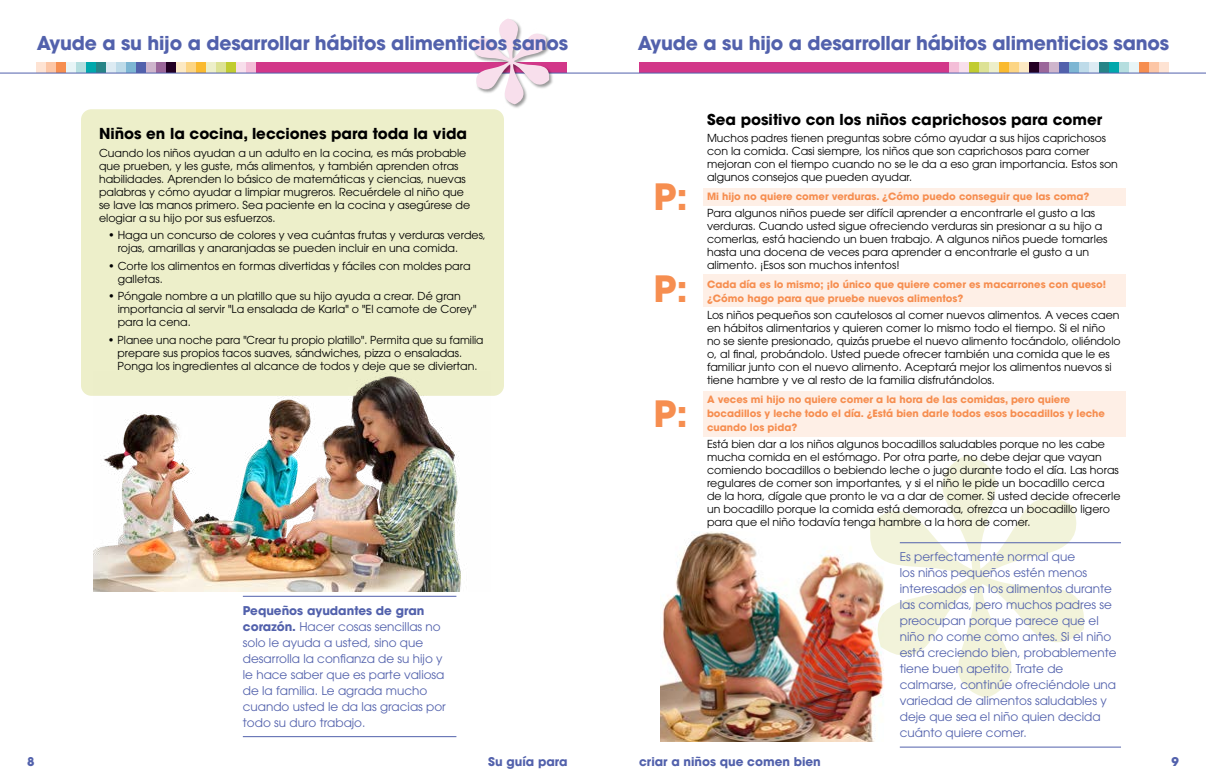
<style>
.page{position:relative;width:1206px;height:783px;background:#fff}
.page>*{position:absolute;margin:0;border:0;box-sizing:border-box;transform-origin:0 0}
.t1{font:700 36px "ITC Avant Garde Pro";color:#f68e50}
.t2{font:700 19px "ITC Avant Garde Pro";letter-spacing:-.01em;color:#5261ac}
.t3{font:700 15px "ITC Avant Garde Pro";color:#000}
.t4{font:12px/16px "ITC Avant Garde Pro";color:#5261ac}
.t5{font:700 12px "ITC Avant Garde Pro";color:#5261ac}
.t6{font:11px/13px "ITC Avant Garde Pro";color:#000}
.t7{font:700 10px/14px "ITC Avant Garde Pro";color:#f68e50}
.s1{font-weight:700}
</style>
<div class="page">
<div style="left:639px;top:62px;width:310px;height:11px;background:#d23789"></div>
<div style="left:1159px;top:62px;width:10px;height:11px;background:#fee3d3"></div>
<div style="left:1149px;top:62px;width:10px;height:11px;background:#fcc6a6"></div>
<div style="left:1139px;top:62px;width:10px;height:11px;background:#f68e50"></div>
<div style="left:1129px;top:62px;width:10px;height:11px;background:#e8f5f7"></div>
<div style="left:1119px;top:62px;width:10px;height:11px;background:#b5dedf"></div>
<div style="left:1109px;top:62px;width:10px;height:11px;background:#00a8ac"></div>
<div style="left:1099px;top:62px;width:10px;height:11px;background:#278487"></div>
<div style="left:1089px;top:62px;width:10px;height:11px;background:#ddebf3"></div>
<div style="left:1079px;top:62px;width:10px;height:11px;background:#bedbe9"></div>
<div style="left:1069px;top:62px;width:10px;height:11px;background:#7db6d3"></div>
<div style="left:1059px;top:62px;width:10px;height:11px;background:#5261ac"></div>
<div style="left:1049px;top:62px;width:10px;height:11px;background:#ceb5cc"></div>
<div style="left:1039px;top:62px;width:10px;height:11px;background:#9b679a"></div>
<div style="left:1029px;top:62px;width:10px;height:11px;background:#230023"></div>
<div style="left:1019px;top:62px;width:10px;height:11px;background:#fce9c4"></div>
<div style="left:999px;top:62px;width:10px;height:11px;background:#faba2f"></div>
<div style="left:1009px;top:62px;width:10px;height:11px;background:#fcd584"></div>
<div style="left:989px;top:62px;width:10px;height:11px;background:#edefca"></div>
<div style="left:979px;top:62px;width:10px;height:11px;background:#dde295"></div>
<div style="left:969px;top:62px;width:10px;height:11px;background:#c1cc30"></div>
<div style="left:959px;top:62px;width:10px;height:11px;background:#f8dfec"></div>
<div style="left:949px;top:62px;width:10px;height:11px;background:#f4bed8"></div>
<div style="left:256px;top:62px;width:311px;height:11px;background:#d23789"></div>
<div style="left:36px;top:62px;width:10px;height:11px;background:#fee3d3"></div>
<div style="left:46px;top:62px;width:10px;height:11px;background:#fcc6a6"></div>
<div style="left:56px;top:62px;width:10px;height:11px;background:#f68e50"></div>
<div style="left:66px;top:62px;width:10px;height:11px;background:#e8f5f7"></div>
<div style="left:76px;top:62px;width:10px;height:11px;background:#b5dedf"></div>
<div style="left:86px;top:62px;width:10px;height:11px;background:#00a8ac"></div>
<div style="left:96px;top:62px;width:10px;height:11px;background:#278487"></div>
<div style="left:106px;top:62px;width:10px;height:11px;background:#ddebf3"></div>
<div style="left:116px;top:62px;width:10px;height:11px;background:#bedbe9"></div>
<div style="left:126px;top:62px;width:10px;height:11px;background:#7db6d3"></div>
<div style="left:136px;top:62px;width:10px;height:11px;background:#5261ac"></div>
<div style="left:146px;top:62px;width:10px;height:11px;background:#ceb5cc"></div>
<div style="left:156px;top:62px;width:10px;height:11px;background:#9b679a"></div>
<div style="left:166px;top:62px;width:10px;height:11px;background:#230023"></div>
<div style="left:176px;top:62px;width:10px;height:11px;background:#fce9c4"></div>
<div style="left:186px;top:62px;width:10px;height:11px;background:#fcd584"></div>
<div style="left:196px;top:62px;width:10px;height:11px;background:#faba2f"></div>
<div style="left:206px;top:62px;width:10px;height:11px;background:#edefca"></div>
<div style="left:216px;top:62px;width:10px;height:11px;background:#dde295"></div>
<div style="left:226px;top:62px;width:10px;height:11px;background:#c1cc30"></div>
<div style="left:236px;top:62px;width:10px;height:11px;background:#f8dfec"></div>
<div style="left:246px;top:62px;width:10px;height:11px;background:#f4bed8"></div>
<hr style="left:0;top:73px;width:1206px;height:1px;background:#5261ac">
<img style="left:660px;top:531px;width:215px;height:210px">
<hr style="left:900px;top:542px;width:221px;height:1px;background:#5261ac">
<hr style="left:900px;top:747px;width:221px;height:1px;background:#5261ac">
<div style="left:474px;top:19px;width:80px;height:90px;background:#000;opacity:.4"></div>
<div style="left:703px;top:188px;width:423px;height:18px;background:#feefe6"></div>
<div style="left:703px;top:274px;width:423px;height:33px;background:#feefe6"></div>
<div style="left:703px;top:391px;width:423px;height:45px;background:#feefe6"></div>
<div style="left:81px;top:109px;width:423px;height:287px;background:#edefca;border-radius:10px"></div>
<hr style="left:243px;top:596px;width:213px;height:1px;background:#5261ac">
<hr style="left:243px;top:736px;width:213px;height:1px;background:#5261ac">
<img style="left:94px;top:373px;width:367px;height:219px">
<svg style="left:863px;top:531px;width:228px;height:176px"></svg>
<svg style="left:471px;top:19px;width:81px;height:88px"></svg>
<h2 class="t2" style="left:37px;top:30px;width:533px">Ayude a su hijo a desarrollar hábitos alimenticios sanos</h2>
<h2 class="t2" style="left:638px;top:30px;width:533px">Ayude a su hijo a desarrollar hábitos alimenticios sanos</h2>
<h3 class="t3" style="left:99px;top:124px;width:370px">Niños en la cocina, lecciones para toda la vida</h3>
<p class="t6" style="left:99px;top:146px;width:373px">Cuando los niños ayudan a un adulto en la cocina, es más probable que prueben, y les guste, más alimentos, y también aprenden otras habilidades. Aprenden lo básico de matemáticas y ciencias, nuevas palabras y cómo ayudar a limpiar mugreros. Recuérdele al niño que se lave las manos primero. Sea paciente en la cocina y asegúrese de elogiar a su hijo por sus esfuerzos.</p>
<p class="t6" style="left:118px;top:229px;width:370px;text-indent:-10px">• Haga un concurso de colores y vea cuántas frutas y verduras verdes, rojas, amarillas y anaranjadas se pueden incluir en una comida.</p>
<p class="t6" style="left:118px;top:259px;width:354px;text-indent:-10px">• Corte los alimentos en formas divertidas y fáciles con moldes para galletas.</p>
<p class="t6" style="left:118px;top:290px;width:360px;text-indent:-10px">• Póngale nombre a un platillo que su hijo ayuda a crear. Dé gran importancia al servir "La ensalada de Karla" o "El camote de Corey" para la cena.</p>
<p class="t6" style="left:118px;top:333px;width:367px;text-indent:-10px">• Planee una noche para "Crear tu propio platillo". Permita que su familia prepare sus propios tacos suaves, sándwiches, pizza o ensaladas.<br>Ponga los ingredientes al alcance de todos y deje que se diviertan.</p>
<p class="t4" style="left:243px;top:602px;width:204px"><span class="s1">Pequeños ayudantes de gran corazón.</span> Hacer cosas sencillas no solo le ayuda a usted, sino que desarrolla la confianza de su hijo y le hace saber que es parte valiosa de la familia. Le agrada mucho cuando usted le da las gracias por todo su duro trabajo.</p>
<h1 class="t1" style="left:654px;top:173px;width:36px">P:</h1>
<h1 class="t1" style="left:654px;top:265px;width:36px">P:</h1>
<h1 class="t1" style="left:654px;top:389px;width:36px">P:</h1>
<h3 class="t3" style="left:707px;top:109px;width:397px">Sea positivo con los niños caprichosos para comer</h3>
<p class="t6" style="left:707px;top:132px;width:412px">Muchos padres tienen preguntas sobre cómo ayudar a sus hijos caprichosos con la comida. Casi siempre, los niños que son caprichosos para comer mejoran con el tiempo cuando no se le da a eso gran importancia. Estos son algunos consejos que pueden ayudar.</p>
<p class="t7" style="left:707px;top:189px;width:384px">Mi hijo no quiere comer verduras. ¿Cómo puedo conseguir que las coma?</p>
<p class="t6" style="left:707px;top:207px;width:402px">Para algunos niños puede ser difícil aprender a encontrarle el gusto a las verduras. Cuando usted sigue ofreciendo verduras sin presionar a su hijo a comerlas, está haciendo un buen trabajo. A algunos niños puede tomarles hasta una docena de veces para aprender a encontrarle el gusto a un alimento. ¡Esos son muchos intentos!</p>
<p class="t7" style="left:707px;top:277px;width:401px">Cada día es lo mismo; ¡lo único que quiere comer es macarrones con queso! ¿Cómo hago para que pruebe nuevos alimentos?</p>
<p class="t6" style="left:707px;top:309px;width:415px">Los niños pequeños son cautelosos al comer nuevos alimentos. A veces caen en hábitos alimentarios y quieren comer lo mismo todo el tiempo. Si el niño no se siente presionado, quizás pruebe el nuevo alimento tocándolo, oliéndolo o, al final, probándolo. Usted puede ofrecer también una comida que le es familiar junto con el nuevo alimento. Aceptará mejor los alimentos nuevos si tiene hambre y ve al resto de la familia disfrutándolos.</p>
<p class="t7" style="left:707px;top:392px;width:399px">A veces mi hijo no quiere comer a la hora de las comidas, pero quiere bocadillos y leche todo el día. ¿Está bien darle todos esos bocadillos y leche cuando los pida?</p>
<p class="t6" style="left:707px;top:438px;width:415px">Está bien dar a los niños algunos bocadillos saludables porque no les cabe mucha comida en el estómago. Por otra parte, no debe dejar que vayan comiendo bocadillos o bebiendo leche o jugo durante todo el día. Las horas regulares de comer son importantes, y si el niño le pide un bocadillo cerca de la hora, dígale que pronto le va a dar de comer. Si usted decide ofrecerle un bocadillo porque la comida está demorada, ofrezca un bocadillo ligero para que el niño todavía tenga hambre a la hora de comer.</p>
<p class="t4" style="left:900px;top:549px;width:218px">Es perfectamente normal que<br>los niños pequeños estén menos interesados en los alimentos durante las comidas, pero muchos padres se preocupan porque parece que el niño no come como antes. Si el niño está creciendo bien, probablemente tiene buen apetito. Trate de calmarse, continúe ofreciéndole una variedad de alimentos saludables y deje que sea el niño quien decida cuánto quiere comer.</p>
<p class="t5" style="left:27px;top:754px;width:9px">8</p>
<p class="t5" style="left:488px;top:754px;width:81px">Su guía para</p>
<p class="t5" style="left:639px;top:754px;width:183px">criar a niños que comen bien</p>
<p class="t5" style="left:1172px;top:754px;width:9px">9</p>
</div>
